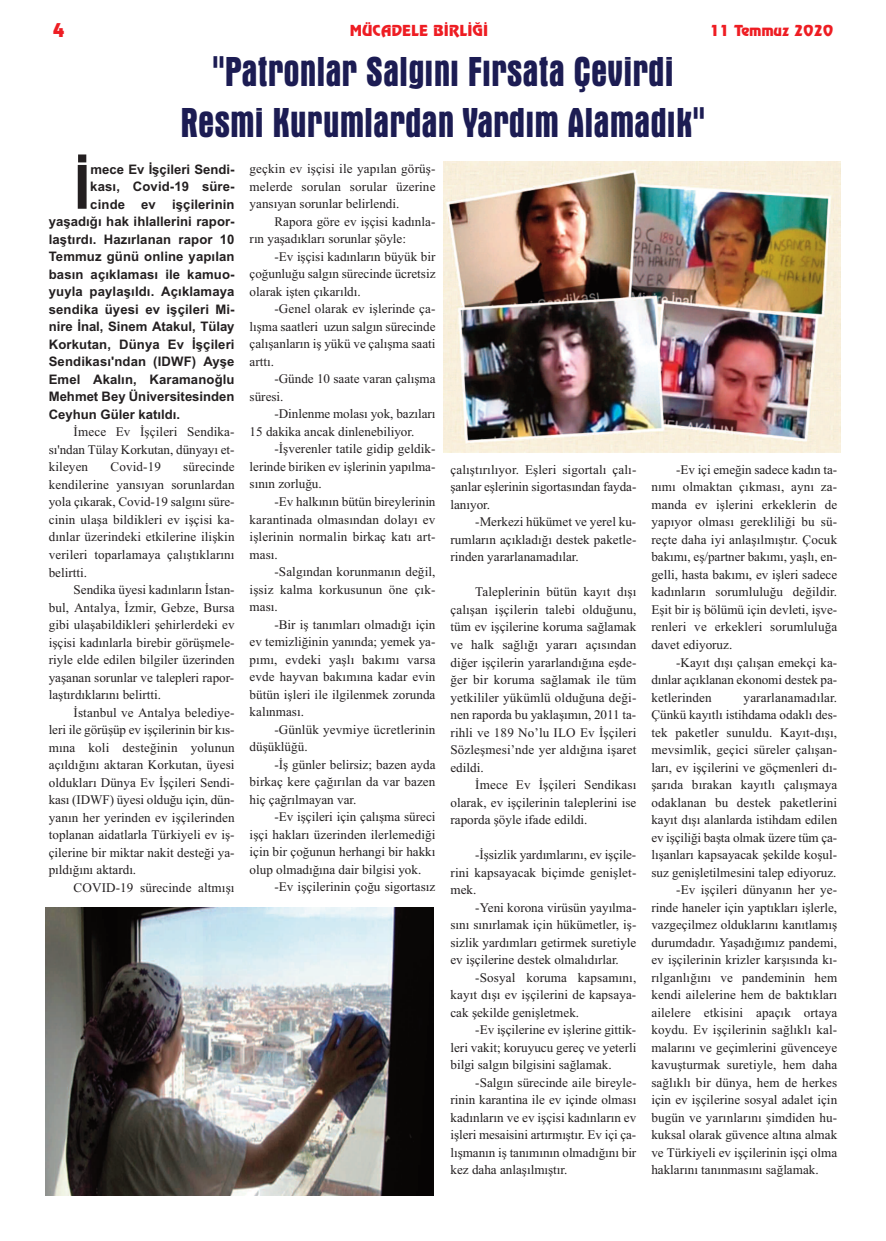
<style>
.page{position:relative;width:886px;height:1241px;background:#fff}
.page>*{position:absolute;margin:0;border:0;box-sizing:border-box;transform-origin:0 0}
.t1{font:700 61.12px "TR Arial";color:#231f20}
.t2{font:700 condensed 42.5px/50.9px "Aurora BT";color:#1c1c53;text-align:center;scale:.91 1}
.t3{font:18.75px "Revue BT";color:#ee1d23}
.t4{font:15px "Revue BT";color:#ee1d23}
.t5{font:13.12px/17.5px "TR Times New Roman";color:#231f20;text-align:justify}
.t6{font:700 13.12px "TR Arial";letter-spacing:.01em;color:#231f20}
</style>
<div class="page">
<img style="left:443px;top:161px;width:398px;height:291px">
<img style="left:45px;top:907px;width:388px;height:288px">
<h3 class="t3" style="left:52px;top:19px;width:14px">4</h3>
<p class="t4" style="left:350px;top:22px;width:140px">MÜCADELE BİRLİĞİ</p>
<p class="t4" style="left:710px;top:22px;width:125px">11 Temmuz 2020</p>
<h2 class="t2" style="left:181px;top:46px;width:578px">"Patronlar Salgını Fırsata Çevirdi<br>Resmi Kurumlardan Yardım Alamadık"</h2>
<h1 class="t1" style="left:74px;top:152px;width:19px">İ</h1>
<p class="t6" style="left:90px;top:161px;width:145px">mece Ev İşçileri Sendi-</p>
<p class="t6" style="left:90px;top:179px;width:145px">kası, Covid-19 süre-</p>
<p class="t6" style="left:90px;top:196px;width:146px">cinde ev işçilerinin</p>
<p class="t6" style="left:49px;top:214px;width:187px">yaşadığı hak ihlallerini rapor-</p>
<p class="t6" style="left:49px;top:231px;width:187px">laştırdı. Hazırlanan rapor 10</p>
<p class="t6" style="left:49px;top:249px;width:187px">Temmuz günü online yapılan</p>
<p class="t6" style="left:49px;top:266px;width:187px">basın açıklaması ile kamuo-</p>
<p class="t6" style="left:49px;top:284px;width:187px">yuyla paylaşıldı. Açıklamaya</p>
<p class="t6" style="left:49px;top:301px;width:187px">sendika üyesi ev işçileri Mi-</p>
<p class="t6" style="left:49px;top:319px;width:187px">nire İnal, Sinem Atakul, Tülay</p>
<p class="t6" style="left:49px;top:336px;width:187px">Korkutan, Dünya Ev İşçileri</p>
<p class="t6" style="left:49px;top:354px;width:187px">Sendikası'ndan (IDWF) Ayşe</p>
<p class="t6" style="left:49px;top:371px;width:187px">Emel Akalın, Karamanoğlu</p>
<p class="t6" style="left:49px;top:389px;width:187px">Mehmet Bey Üniversitesinden</p>
<p class="t6" style="left:49px;top:406px;width:133px">Ceyhun Güler katıldı.</p>
<p class="t5" style="left:49px;top:423px;width:187px;text-indent:25px">İmece Ev İşçileri Sendika&shy;sı'ndan Tülay Korkutan, dünyayı et&shy;kileyen</p>
<p class="t5" style="left:49px;top:458px;width:187px;text-indent:134px">sürecinde kendilerine yansıyan sorunlardan yola çıkarak, Covid-19 salgını süre&shy;cinin ulaşa bildikleri ev işçisi ka&shy;dınlar üzerindeki etkilerine ilişkin verileri toparlamaya çalıştıklarını belirtti.</p>
<p class="t5" style="left:49px;top:580px;width:187px;text-indent:25px">Sendika üyesi kadınların İstan&shy;bul, Antalya, İzmir, Gebze, Bursa gibi ulaşabildikleri şehirlerdeki ev işçisi kadınlarla birebir görüşmele&shy;riyle elde edilen bilgiler üzerinden yaşanan sorunlar ve talepleri rapor&shy;laştırdıklarını belirtti.</p>
<p class="t5" style="left:49px;top:703px;width:187px;text-indent:25px">İstanbul ve Antalya belediye&shy;leri ile görüşüp ev işçilerinin bir kıs&shy;mına koli desteğinin yolunun açıldığını aktaran Korkutan, üyesi oldukları Dünya Ev İşçileri Sendi&shy;kası (IDWF) üyesi olduğu için, dün&shy;yanın her yerinden ev işçilerinden toplanan aidatlarla Türkiyeli ev iş&shy;çilerine bir miktar nakit desteği ya&shy;pıldığını aktardı.</p>
<p class="t5" style="left:74px;top:878px;width:163px">COVID-19 sürecinde altmışı</p>
<p class="t5" style="left:110px;top:458px;width:52px">Covid-19</p>
<p class="t5" style="left:250px;top:160px;width:187px">geçkin ev işçisi ile yapılan görüş&shy;melerde sorulan sorular üzerine yansıyan sorunlar belirlendi.</p>
<p class="t5" style="left:250px;top:212px;width:187px;text-indent:25px">Rapora göre ev işçisi kadınla&shy;rın yaşadıkları sorunlar şöyle:</p>
<p class="t5" style="left:250px;top:247px;width:187px;text-indent:25px">-Ev işçisi kadınların büyük bir çoğunluğu salgın sürecinde ücretsiz olarak işten çıkarıldı.</p>
<p class="t5" style="left:250px;top:300px;width:187px;text-indent:25px">-Genel olarak ev işlerinde ça&shy;lışma saatleri uzun salgın sürecinde çalışanların iş yükü ve çalışma saati arttı.</p>
<p class="t5" style="left:250px;top:370px;width:187px;text-indent:25px">-Günde 10 saate varan çalışma süresi.</p>
<p class="t5" style="left:250px;top:405px;width:187px;text-indent:25px">-Dinlenme molası yok, bazıları<br>15 dakika ancak dinlenebiliyor.</p>
<p class="t5" style="left:250px;top:440px;width:187px;text-indent:25px">-İşverenler tatile gidip geldik&shy;lerinde biriken ev işlerinin yapılma&shy;sının zorluğu.</p>
<p class="t5" style="left:250px;top:492px;width:187px;text-indent:25px">-Ev halkının bütün bireylerinin karantinada olmasından dolayı ev işlerinin normalin birkaç katı art&shy;ması.</p>
<p class="t5" style="left:250px;top:562px;width:187px;text-indent:25px">-Salgından korunmanın değil, işsiz kalma korkusunun öne çık&shy;ması.</p>
<p class="t5" style="left:250px;top:615px;width:187px;text-indent:25px">-Bir iş tanımları olmadığı için ev temizliğinin yanında; yemek ya&shy;pımı, evdeki yaşlı bakımı varsa evde hayvan bakımına kadar evin bütün işleri ile ilgilenmek zorunda kalınması.</p>
<p class="t5" style="left:250px;top:720px;width:187px;text-indent:25px">-Günlük yevmiye ücretlerinin düşüklüğü.</p>
<p class="t5" style="left:250px;top:755px;width:187px;text-indent:25px">-İş günler belirsiz; bazen ayda birkaç kere çağırılan da var bazen hiç çağrılmayan var.</p>
<p class="t5" style="left:250px;top:807px;width:187px;text-indent:25px">-Ev işçileri için çalışma süreci işçi hakları üzerinden ilerlemediği için bir çoğunun herhangi bir hakkı olup olmadığına dair bilgisi yok.</p>
<p class="t5" style="left:274px;top:877px;width:163px">-Ev işçilerinin çoğu sigortasız</p>
<p class="t5" style="left:450px;top:460px;width:187px">çalıştırılıyor. Eşleri sigortalı çalı&shy;şanlar eşlerinin sigortasından fayda&shy;lanıyor.</p>
<p class="t5" style="left:450px;top:513px;width:187px;text-indent:25px">-Merkezi hükümet ve yerel ku&shy;rumların açıkladığı destek paketle&shy;rinden yararlanamadılar.</p>
<p class="t5" style="left:450px;top:583px;width:187px;text-indent:25px">Taleplerinin bütün kayıt dışı çalışan işçilerin talebi olduğunu, tüm ev işçilerine koruma sağlamak ve halk sağlığı yararı açısından diğer işçilerin yararlandığına eşde&shy;ğer bir koruma sağlamak ile tüm yetkililer yükümlü olduğuna deği&shy;nen raporda bu yaklaşımın, 2011 ta&shy;rihli ve 189 No’lu ILO Ev İşçileri Sözleşmesi’nde yer aldığına işaret edildi.</p>
<p class="t5" style="left:450px;top:775px;width:187px;text-indent:25px">İmece Ev İşçileri Sendikası olarak, ev işçilerinin taleplerini ise raporda şöyle ifade edildi.</p>
<p class="t5" style="left:450px;top:845px;width:187px;text-indent:25px">-İşsizlik yardımlarını, ev işçile&shy;rini kapsayacak biçimde genişlet&shy;mek.</p>
<p class="t5" style="left:450px;top:898px;width:187px;text-indent:25px">-Yeni korona virüsün yayılma&shy;sını sınırlamak için hükümetler, iş&shy;sizlik yardımları getirmek suretiyle ev işçilerine destek olmalıdırlar.</p>
<p class="t5" style="left:450px;top:968px;width:187px;text-indent:25px">-Sosyal koruma kapsamını, kayıt dışı ev işçilerini de kapsaya&shy;cak şekilde genişletmek.</p>
<p class="t5" style="left:450px;top:1020px;width:187px;text-indent:25px">-Ev işçilerine ev işlerine gittik&shy;leri vakit; koruyucu gereç ve yeterli bilgi salgın bilgisini sağlamak.</p>
<p class="t5" style="left:450px;top:1073px;width:187px;text-indent:25px">-Salgın sürecinde aile bireyle&shy;rinin karantina ile ev içinde olması kadınların ve ev işçisi kadınların ev işleri mesaisini artırmıştır. Ev içi ça&shy;lışmanın iş tanımının olmadığını bir kez daha anlaşılmıştır.</p>
<p class="t5" style="left:651px;top:460px;width:187px;text-indent:25px">-Ev içi emeğin sadece kadın ta&shy;nımı olmaktan çıkması, aynı za&shy;manda ev işlerini erkeklerin de yapıyor olması gerekliliği bu sü&shy;reçte daha iyi anlaşılmıştır. Çocuk bakımı, eş/partner bakımı, yaşlı, en&shy;gelli, hasta bakımı, ev işleri sadece kadınların sorumluluğu değildir.<br>Eşit bir iş bölümü için devleti, işve&shy;renleri ve erkekleri sorumluluğa davet ediyoruz.</p>
<p class="t5" style="left:651px;top:653px;width:187px;text-indent:25px">-Kayıt dışı çalışan emekçi ka&shy;dınlar açıklanan ekonomi destek pa&shy;ketlerinden</p>
<p class="t5" style="left:744px;top:688px;width:95px">yararlanamadılar.</p>
<p class="t5" style="left:651px;top:705px;width:187px">Çünkü kayıtlı istihdama odaklı des-</p>
<p class="t5" style="left:651px;top:723px;width:187px">tek paketler sunuldu. Kayıt-dışı,</p>
<p class="t5" style="left:651px;top:740px;width:187px">mevsimlik, geçici süreler çalışan-</p>
<p class="t5" style="left:651px;top:758px;width:187px">ları, ev işçilerini ve göçmenleri dı-</p>
<p class="t5" style="left:651px;top:775px;width:187px">şarıda bırakan kayıtlı çalışmaya</p>
<p class="t5" style="left:651px;top:793px;width:187px">odaklanan bu destek paketlerini</p>
<p class="t5" style="left:651px;top:810px;width:187px">kayıt dışı alanlarda istihdam edilen</p>
<p class="t5" style="left:651px;top:828px;width:187px">ev işçiliği başta olmak üzere tüm ça-</p>
<p class="t5" style="left:651px;top:845px;width:187px">lışanları kapsayacak şekilde koşul-</p>
<p class="t5" style="left:651px;top:863px;width:187px">suz genişletilmesini talep ediyoruz.</p>
<p class="t5" style="left:676px;top:880px;width:163px">-Ev işçileri dünyanın her ye-</p>
<p class="t5" style="left:651px;top:898px;width:187px">rinde haneler için yaptıkları işlerle,</p>
<p class="t5" style="left:651px;top:915px;width:187px">vazgeçilmez olduklarını kanıtlamış</p>
<p class="t5" style="left:651px;top:933px;width:187px">durumdadır. Yaşadığımız pandemi,</p>
<p class="t5" style="left:651px;top:950px;width:187px">ev işçilerinin krizler karşısında kı-</p>
<p class="t5" style="left:651px;top:968px;width:187px">rılganlığını ve pandeminin hem</p>
<p class="t5" style="left:651px;top:985px;width:187px">kendi ailelerine hem de baktıkları</p>
<p class="t5" style="left:651px;top:1003px;width:187px">ailelere etkisini apaçık ortaya</p>
<p class="t5" style="left:651px;top:1020px;width:187px">koydu. Ev işçilerinin sağlıklı kal-</p>
<p class="t5" style="left:651px;top:1038px;width:187px">malarını ve geçimlerini güvenceye</p>
<p class="t5" style="left:651px;top:1055px;width:187px">kavuşturmak suretiyle, hem daha</p>
<p class="t5" style="left:651px;top:1073px;width:187px">sağlıklı bir dünya, hem de herkes</p>
<p class="t5" style="left:651px;top:1090px;width:187px">için ev işçilerine sosyal adalet için</p>
<p class="t5" style="left:651px;top:1108px;width:187px">bugün ve yarınlarını şimdiden hu-</p>
<p class="t5" style="left:651px;top:1125px;width:187px">kuksal olarak güvence altına almak</p>
<p class="t5" style="left:651px;top:1143px;width:187px">ve Türkiyeli ev işçilerinin işçi olma</p>
<p class="t5" style="left:651px;top:1160px;width:169px">haklarını tanınmasını sağlamak.</p>
</div>
